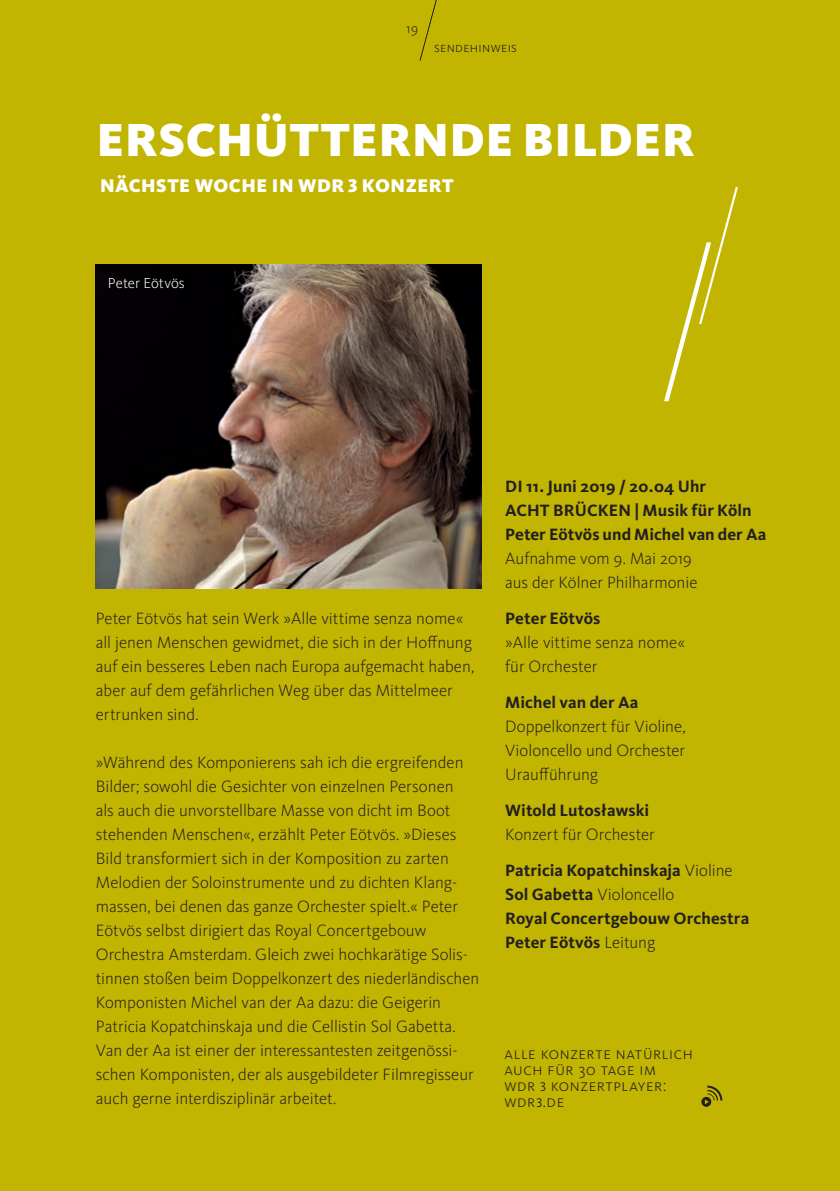
<style>
.page{position:relative;width:840px;height:1191px;background:#fff}
.page>*{position:absolute;margin:0;border:0;box-sizing:border-box;transform-origin:0 0}
.Headline_Weiß{font:900 48px "WDR Sans";letter-spacing:.02em;color:#fff}
.Vorschau___Konzertti{font:900 19px "WDR Sans";letter-spacing:.03em;color:#fff}
.Fließtext{font:300 17px/24px "WDR Sans";color:#231f20}
.Fließtext_fett{font:700 17px "WDR Sans";letter-spacing:.005em;color:#231f20}
.Fließtext-2{font:700 17px "WDR Sans";letter-spacing:.005em;color:#231f20}
.Fließtext-3{font:300 17px/16px "WDR Sans";letter-spacing:.035em;color:#231f20}
.Bildunterschrift{font:300 15px "WDR Sans";color:#fff}
.Rubrik{font:300 14px "WDR Sans";letter-spacing:.025em;color:#231f20}
.s1{font-weight:300}
.s2{font-weight:700}
.s3{font-weight:400;font-size:13px}
</style>
<div class="page">
<div style="left:0;top:0;width:839px;height:1191px;background:#c2b501"></div>
<img style="left:96px;top:264px;width:385px;height:324px">
<svg style="left:419px;top:0;width:18px;height:61px"></svg>
<svg style="left:664px;top:187px;width:73px;height:214px"></svg>
<svg style="left:701px;top:1085px;width:21px;height:21px"></svg>
<p class="Rubrik" style="left:406px;top:20px;width:13px">19</p>
<p class="Rubrik" style="left:434px;top:39px;width:84px">sendehinweis</p>
<p class="Headline_Weiß" style="left:97px;top:111px;width:599px">ERSCHÜTTERNDE BILDER</p>
<p class="Vorschau___Konzertti" style="left:100px;top:174px;width:355px">NÄCHSTE WOCHE IN WDR 3 KONZERT</p>
<p class="Bildunterschrift" style="left:108px;top:274px;width:78px">Peter Eötvös</p>
<p class="Fließtext" style="left:96px;top:606px;width:380px">Peter Eötvös hat sein Werk »Alle vittime senza nome« all jenen Menschen gewidmet, die sich in der Hoffnung auf ein besseres Leben nach Europa aufgemacht haben, aber auf dem gefährlichen Weg über das Mittelmeer ertrunken sind.</p>
<p class="Fließtext" style="left:96px;top:750px;width:384px">»Während des Komponierens sah ich die ergreifenden Bilder; sowohl die Gesichter von einzelnen Personen<br>als auch die unvorstellbare Masse von dicht im Boot stehenden Menschen«, erzählt Peter Eötvös. »Dieses Bild transformiert sich in der Komposition zu zarten Melodien der Soloinstrumente und zu dichten Klang&shy;massen, bei denen das ganze Orchester spielt.« Peter Eötvös selbst dirigiert das Royal Concertgebouw Orchestra Amsterdam. Gleich zwei hochkarätige Solis&shy;tinnen stoßen beim Doppelkonzert des niederländischen Komponisten Michel van der Aa dazu: die Geigerin Patricia Kopatchinskaja und die Cellistin Sol Gabetta.<br>Van der Aa ist einer der interessantesten zeitgenössi&shy;schen Komponisten, der als ausgebildeter Filmregisseur auch gerne interdisziplinär arbeitet.</p>
<p class="Fließtext_fett" style="left:505px;top:476px;width:202px">DI 11. Juni 2019 / 20.04 Uhr</p>
<p class="Fließtext_fett" style="left:505px;top:500px;width:248px">ACHT BRÜCKEN | Musik für Köln</p>
<p class="Fließtext_fett" style="left:505px;top:524px;width:262px">Peter Eötvös und Michel van der Aa</p>
<p class="Fließtext" style="left:505px;top:546px;width:194px">Aufnahme vom 9. Mai 2019 aus der Kölner Philharmonie</p>
<p class="Fließtext_fett" style="left:505px;top:608px;width:97px">Peter Eötvös</p>
<p class="Fließtext" style="left:505px;top:630px;width:181px">»Alle vittime senza nome« für Orchester</p>
<p class="Fließtext_fett" style="left:505px;top:692px;width:135px">Michel van der Aa</p>
<p class="Fließtext" style="left:505px;top:714px;width:182px">Doppelkonzert für Violine,<br>Violoncello und Orchester</p>
<p class="Fließtext" style="left:505px;top:762px;width:94px">Uraufführung</p>
<p class="Fließtext_fett" style="left:505px;top:800px;width:146px">Witold Lutosławski</p>
<p class="Fließtext" style="left:505px;top:822px;width:151px">Konzert für Orchester</p>
<p class="Fließtext-2" style="left:505px;top:860px;width:229px">Patricia Kopatchinskaja <span class="s1">Violine</span></p>
<p class="Fließtext" style="left:505px;top:882px;width:171px"><span class="s2">Sol Gabetta</span> Violoncello</p>
<p class="Fließtext-2" style="left:505px;top:908px;width:245px">Royal Concertgebouw Orchestra</p>
<p class="Fließtext-2" style="left:505px;top:932px;width:152px">Peter Eötvös <span class="s1">Leitung</span></p>
<p class="Fließtext-3" style="left:504px;top:1045px;width:190px">alle konzerte natürlich auch für 30 tage im<br>wdr <span class="s3">3</span> konzertplayer: wdr<span class="s3">3</span>.de</p>
</div>
